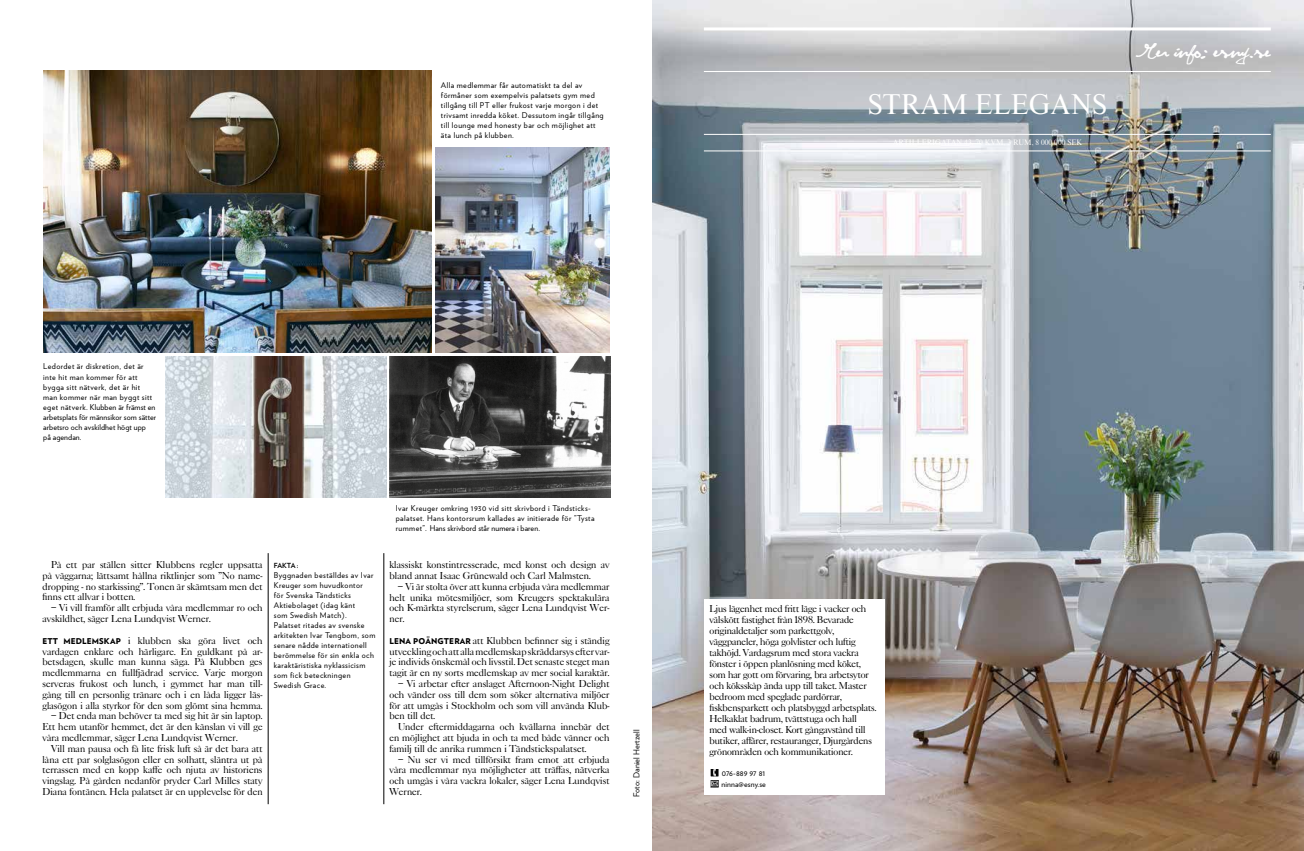
<style>
.page{position:relative;width:1304px;height:851px;background:#fff}
.page>*{position:absolute;margin:0;border:0;box-sizing:border-box;transform-origin:0 0}
.t1{font:27px "Times Eighteen";color:#fff}
.t2{font:18.4px "Cutty Fruty";color:#fff}
.t3{font:300 9.5px/10.8px "TF Caslon Ten";letter-spacing:.015em;color:#000;text-align:justify}
.t4{font:8.2px "Verlag";letter-spacing:.01em;color:#000}
.t5{font:8px/10px "Verlag";letter-spacing:.05em;color:#000}
.t6{font:8px/11px "Verlag";letter-spacing:.01em;color:#000}
.t7{font:900 8px "Verlag";color:#000}
.t8{font:7.5px "Times Eighteen";color:#fff}
.t9{font:700 7px "Verlag";color:#000}
.s1{font-family:"Verlag";font-weight:900;font-size:8px}
</style>
<div class="page">
<img style="left:43px;top:71px;width:389px;height:282px">
<img style="left:435px;top:147px;width:174px;height:206px">
<img style="left:389px;top:356px;width:221px;height:141px">
<hr style="left:268px;top:553px;width:1px;height:251px;background:#000">
<hr style="left:384px;top:553px;width:1px;height:251px;background:#000">
<img style="left:165px;top:356px;width:221px;height:141px">
<img style="left:653px;top:0;width:651px;height:850px">
<hr style="left:704px;top:27px;width:567px;height:3px;background:#fff">
<hr style="left:704px;top:71px;width:567px;height:1px;background:#fff">
<hr style="left:704px;top:134px;width:567px;height:1px;background:#fff">
<hr style="left:704px;top:151px;width:567px;height:1px;background:#fff">
<div style="left:704px;top:599px;width:181px;height:180px;background:#fff"></div>
<div style="left:704px;top:763px;width:181px;height:32px;background:#fff"></div>
<svg style="left:710px;top:769px;width:8px;height:18px"></svg>
<p class="t5" style="left:441px;top:80px;width:164px">Alla medlemmar får automatiskt ta del av förmåner som exempelvis palatsets gym med tillgång till PT eller frukost varje morgon i det trivsamt inredda köket. Dessutom ingår tillgång till lounge med honesty bar och möjlighet att äta lunch på klubben.</p>
<h1 class="t1" style="left:868px;top:87px;width:241px">STRAM ELEGANS</h1>
<p class="t8" style="left:893px;top:138px;width:191px">ARTILLERIGATAN 43, 70 KVM, 3 RUM, 8 000 000 SEK</p>
<h2 class="t2" style="left:1135px;top:43px;width:137px">Mer info: esny.se</h2>
<p class="t5" style="left:43px;top:361px;width:115px">Ledordet är diskretion, det är inte hit man kommer för att bygga sitt nätverk, det är hit man kommer när man byggt sitt eget nätverk. Klubben är främst en arbetsplats för männsikor som sätter arbetsro och avskildhet högt upp<br>på agendan.</p>
<p class="t3" style="left:43px;top:559px;width:221px;text-indent:9px">På ett par ställen sitter Klubbens regler uppsatta på väggarna; lättsamt hållna riktlinjer som ”No name&shy;dropping - no starkissing”. Tonen är skämtsam men det finns ett allvar i botten.</p>
<p class="t3" style="left:43px;top:602px;width:221px;text-indent:9px">– Vi vill framför allt erbjuda våra medlemmar ro och avskildhet, säger Lena Lundqvist Werner.</p>
<p class="t7" style="left:43px;top:634px;width:6px">ETT</p>
<p class="t3" style="left:43px;top:634px;width:222px;text-indent:21px"><span class="s1">MEDLEMSKAP</span> i klubben ska göra livet och vardagen enklare och härligare. En guldkant på ar&shy;betsdagen, skulle man kunna säga. På Klubben ges medlemmarna en fullfjädrad service. Varje morgon serveras frukost och lunch, i gymmet har man till&shy;gång till en personlig tränare och i en låda ligger läs&shy;glasögon i alla styrkor för den som glömt sina hemma.</p>
<p class="t3" style="left:43px;top:710px;width:222px;text-indent:9px">– Det enda man behöver ta med sig hit är sin laptop.<br>Ett hem utanför hemmet, det är den känslan vi vill ge våra medlemmar, säger Lena Lundqvist Werner.</p>
<p class="t3" style="left:43px;top:742px;width:221px;text-indent:9px">Vill man pausa och få lite frisk luft så är det bara att låna ett par solglasögon eller en solhatt, släntra ut på terrassen med en kopp kaffe och njuta av historiens vingslag. På gården nedanför pryder Carl Milles staty Diana fontänen. Hela palatset är en upplevelse för den</p>
<p class="t9" style="left:274px;top:561px;width:26px">fak ta :</p>
<p class="t5" style="left:274px;top:570px;width:103px">Byggnaden beställdes av Ivar<br>Kreuger som huvudkontor<br>för Svenska Tändsticks<br>Aktiebolaget (idag känt<br>som Swedish Match).<br>Palatset ritades av svenske arkitekten Ivar Tengbom, som senare nådde internationell berömmelse för sin enkla och karaktäristiska nyklassicism som fick beteckningen<br>Swedish Grace.</p>
<p class="t5" style="left:396px;top:503px;width:200px">Ivar Kreuger omkring 1930 vid sitt skrivbord i Tändsticks&shy;palatset. Hans kontorsrum kallades av initierade för ”Tysta rummet”. Hans skrivbord står numera i baren.</p>
<p class="t3" style="left:389px;top:559px;width:221px">klassiskt konstintresserade, med konst och design av bland annat Isaac Grünewald och Carl Malmsten.</p>
<p class="t3" style="left:389px;top:580px;width:221px;text-indent:9px">– Vi är stolta över att kunna erbjuda våra medlemmar helt unika mötesmiljöer, som Kreugers spektakulära och K-märkta styrelserum, säger Lena Lundqvist Wer&shy;ner.</p>
<p class="t3" style="left:389px;top:634px;width:221px"><span class="s1">LENA POÄNGTERAR</span> att Klubben befinner sig i ständig utveckling och att alla medlemskap skräddarsys efter var&shy;je individs önskemål och livsstil. Det senaste steget man tagit är en ny sorts medlemskap av mer social karaktär.</p>
<p class="t3" style="left:389px;top:678px;width:221px;text-indent:9px">– Vi arbetar efter anslaget Afternoon-Night Delight och vänder oss till dem som söker alternativa miljöer för att umgås i Stockholm och som vill använda Klub&shy;ben till det.</p>
<p class="t3" style="left:389px;top:721px;width:221px;text-indent:9px">Under eftermiddagarna och kvällarna innebär det en möjlighet att bjuda in och ta med både vänner och familj till de anrika rummen i Tändstickspalatset.</p>
<p class="t3" style="left:389px;top:753px;width:221px;text-indent:9px">– Nu ser vi med tillförsikt fram emot att erbjuda våra medlemmar nya möjligheter att träffas, nätverka och umgås i våra vackra lokaler, säger Lena Lundqvist Werner.</p>
<p class="t4" style="left:631px;top:797px;width:69px;rotate:-90deg">Foto: Daniel Hertzell</p>
<p class="t3" style="left:709px;top:603px;width:168px;text-align:left">Ljus lägenhet med fritt läge i vacker och välskött fastighet från 1898. Bevarade originaldetaljer som parkettgolv, väggpaneler, höga golvlister och luftig takhöjd. Vardagsrum med stora vackra fönster i öppen planlösning med köket, som har gott om förvaring, bra arbetsytor och köksskåp ända upp till taket. Master bedroom med speglade pardörrar, fiskbensparkett och platsbyggd arbetsplats.<br>Helkaklat badrum, tvättstuga och hall med walk-in-closet. Kort gångavstånd till butiker, affärer, restauranger, Djurgårdens grönområden och kommunikationer.</p>
<p class="t6" style="left:722px;top:767px;width:46px">076-889 97 81 ninna@esny.se</p>
</div>
